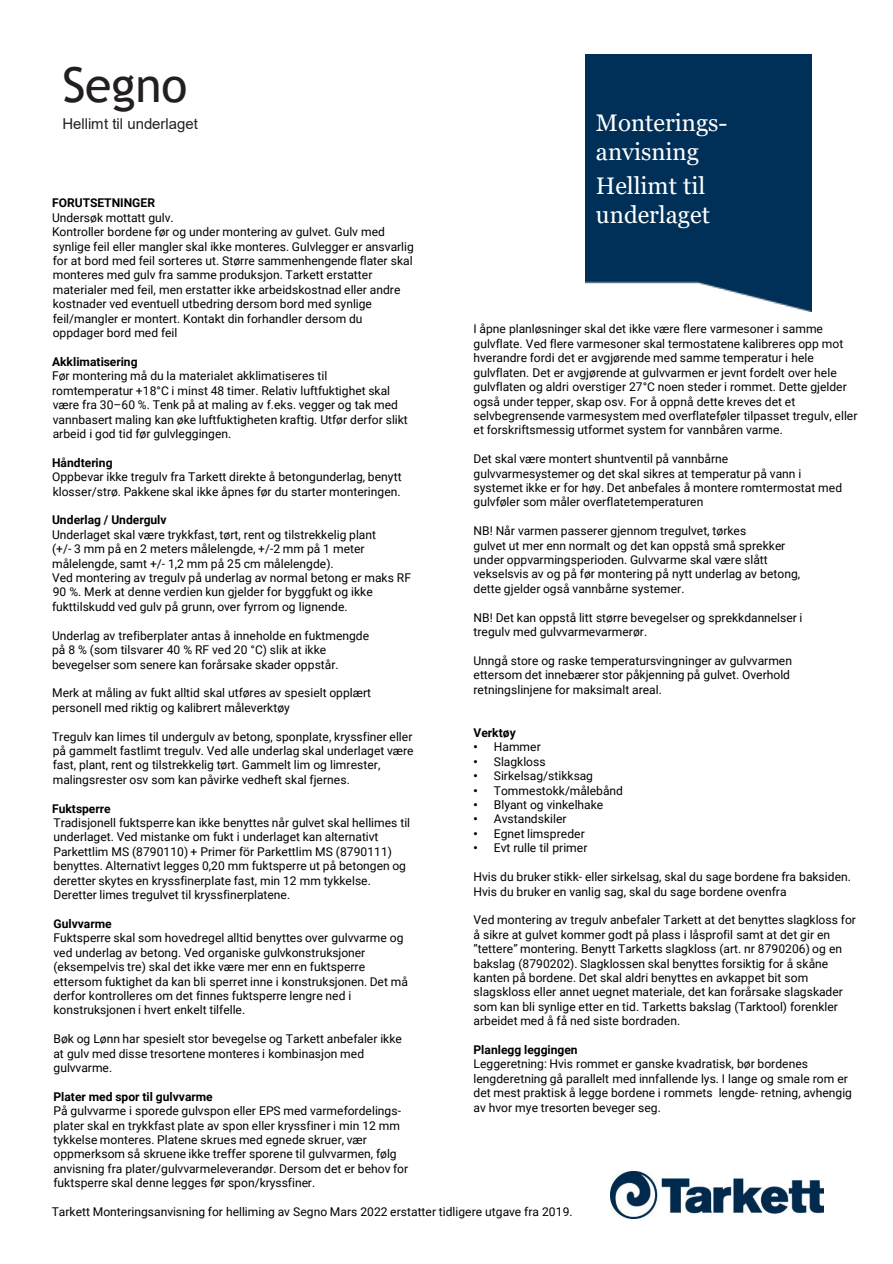
<style>
.page{position:relative;width:893px;height:1264px;background:#fff}
.page>*{position:absolute;margin:0;border:0;box-sizing:border-box;transform-origin:0 0}
.t1{font:48px "Trebuchet MS";letter-spacing:-.005em;color:#231f20}
.t2{font:24px/28.8px "Georgia";color:#fff}
.t3{font:15px "Arial";color:#231f20}
.t4{font:12px/14.4px "Roboto";color:#000}
.t5{font:700 12px "Roboto";color:#000}
.s1{font-family:"Arial"}
</style>
<div class="page">
<img style="left:585px;top:54px;width:226px;height:257px">
<img style="left:611px;top:1171px;width:212px;height:46px">
<p class="t1" style="left:62px;top:55px;width:126px">Segno</p>
<p class="t3" style="left:62px;top:114px;width:137px">Hellimt til underlaget</p>
<p class="t2" style="left:596px;top:109px;width:133px">Monterings&shy;anvisning</p>
<p class="t2" style="left:596px;top:172px;width:115px">Hellimt til underlaget</p>
<p class="t5" style="left:52px;top:195px;width:104px">FORUTSETNINGER</p>
<p class="t4" style="left:52px;top:210px;width:123px">Undersøk mottatt gulv.</p>
<p class="t4" style="left:52px;top:224px;width:363px">Kontroller bordene før og under montering av gulvet. Gulv med synlige feil eller mangler skal ikke monteres. Gulvlegger er ansvarlig for at bord med feil sorteres ut. Større sammenhengende flater skal monteres med gulv fra samme produksjon. Tarkett erstatter materialer med feil, men erstatter ikke arbeidskostnad eller andre kostnader ved eventuell utbedring dersom bord med synlige feil/mangler er montert. Kontakt din forhandler dersom du oppdager bord med feil</p>
<p class="t5" style="left:52px;top:353px;width:87px">Akklimatisering</p>
<p class="t4" style="left:52px;top:368px;width:277px">Før montering må du la materialet akklimatiseres til</p>
<p class="t4" style="left:52px;top:383px;width:357px">romtemperatur +18°C i minst 48 timer. Relativ luftfuktighet skal være fra 30–60 %. Tenk på at maling av f.eks. vegger og tak med vannbasert maling kan øke luftfuktigheten kraftig. Utfør derfor slikt arbeid i god tid før gulvleggingen.</p>
<p class="t5" style="left:52px;top:454px;width:62px">Håndtering</p>
<p class="t4" style="left:52px;top:469px;width:351px">Oppbevar ikke tregulv fra Tarkett direkte å betongunderlag, benytt klosser/strø. Pakkene skal ikke åpnes før du starter monteringen.</p>
<p class="t5" style="left:52px;top:511px;width:116px">Underlag / Undergulv</p>
<p class="t4" style="left:52px;top:527px;width:325px">Underlaget skal være trykkfast, tørt, rent og tilstrekkelig plant</p>
<p class="t4" style="left:52px;top:541px;width:314px">(+/- 3 mm på en 2 meters målelengde, +/-2 mm på 1 meter</p>
<p class="t4" style="left:52px;top:555px;width:283px">målelengde, samt +/- 1,2 mm på 25 cm målelengde).</p>
<p class="t4" style="left:52px;top:570px;width:360px">Ved montering av tregulv på underlag av normal betong er maks RF<br>90 %. Merk at denne verdien kun gjelder for byggfukt og ikke</p>
<p class="t4" style="left:52px;top:599px;width:297px">fukttilskudd ved gulv på grunn, over fyrrom og lignende.</p>
<p class="t4" style="left:52px;top:627px;width:318px">Underlag av trefiberplater antas å inneholde en fuktmengde</p>
<p class="t4" style="left:52px;top:642px;width:276px">på 8 % (som tilsvarer 40 % RF ved 20 °C) slik at ikke</p>
<p class="t4" style="left:52px;top:656px;width:288px">bevegelser som senere kan forårsake skader oppstår.</p>
<p class="t4" style="left:52px;top:685px;width:320px">Merk at måling av fukt alltid skal utføres av spesielt opplært</p>
<p class="t4" style="left:52px;top:699px;width:239px">personell med riktig og kalibrert måleverktøy</p>
<p class="t4" style="left:52px;top:728px;width:363px">Tregulv kan limes til undergulv av betong, sponplate, kryssfiner eller på gammelt fastlimt tregulv. Ved alle underlag skal underlaget være fast, plant, rent og tilstrekkelig tørt. Gammelt lim og limrester, malingsrester osv som kan påvirke vedheft skal fjernes.</p>
<p class="t5" style="left:52px;top:799px;width:60px">Fuktsperre</p>
<p class="t4" style="left:53px;top:815px;width:358px">Tradisjonell fuktsperre kan ikke benyttes når gulvet skal hellimes til underlaget. Ved mistanke om fukt i underlaget kan alternativt Parkettlim MS (8790110) + Primer för Parkettlim MS (8790111) benyttes. Alternativt legges 0,20 mm fuktsperre ut på betongen og deretter skytes en kryssfinerplate fast, min 12 mm tykkelse.<br>Deretter limes tregulvet til kryssfinerplatene.</p>
<p class="t5" style="left:53px;top:915px;width:60px">Gulvvarme</p>
<p class="t4" style="left:53px;top:930px;width:356px">Fuktsperre skal som hovedregel alltid benyttes over gulvvarme og ved underlag av betong. Ved organiske gulvkonstruksjoner (eksempelvis tre) skal det ikke være mer enn en fuktsperre ettersom fuktighet da kan bli sperret inne i konstruksjonen. Det må derfor kontrolleres om det finnes fuktsperre lengre ned i konstruksjonen i hvert enkelt tilfelle.</p>
<p class="t4" style="left:53px;top:1031px;width:350px">Bøk og Lønn har spesielt stor bevegelse og Tarkett anbefaler ikke at gulv med disse tresortene monteres i kombinasjon med gulvvarme.</p>
<p class="t5" style="left:53px;top:1087px;width:161px">Plater med spor til gulvvarme</p>
<p class="t4" style="left:53px;top:1103px;width:356px">På gulvvarme i sporede gulvspon eller EPS med varmefordelings&shy;plater skal en trykkfast plate av spon eller kryssfiner i min 12 mm tykkelse monteres. Platene skrues med egnede skruer, vær oppmerksom så skruene ikke treffer sporene til gulvvarmen, følg anvisning fra plater/gulvvarmeleverandør. Dersom det er behov for fuktsperre skal denne legges før spon/kryssfiner.</p>
<p class="t4" style="left:473px;top:321px;width:385px">I åpne planløsninger skal det ikke være flere varmesoner i samme gulvflate. Ved flere varmesoner skal termostatene kalibreres opp mot hverandre fordi det er avgjørende med samme temperatur i hele gulvflaten. Det er avgjørende at gulvvarmen er jevnt fordelt over hele gulvflaten og aldri overstiger 27°C noen steder i rommet. Dette gjelder også under tepper, skap osv. For å oppnå dette kreves det et selvbegrensende varmesystem med overflateføler tilpasset tregulv, eller et forskriftsmessig utformet system for vannbåren varme.</p>
<p class="t4" style="left:473px;top:451px;width:256px">Det skal være montert shuntventil på vannbårne</p>
<p class="t4" style="left:473px;top:465px;width:329px">gulvvarmesystemer og det skal sikres at temperatur på vann i</p>
<p class="t4" style="left:473px;top:480px;width:370px">systemet ikke er for høy. Det anbefales å montere romtermostat med gulvføler som måler overflatetemperaturen</p>
<p class="t4" style="left:473px;top:523px;width:274px">NB! Når varmen passerer gjennom tregulvet, tørkes</p>
<p class="t4" style="left:473px;top:537px;width:313px">gulvet ut mer enn normalt og det kan oppstå små sprekker</p>
<p class="t4" style="left:473px;top:552px;width:296px">under oppvarmingsperioden. Gulvvarme skal være slått</p>
<p class="t4" style="left:473px;top:566px;width:328px">vekselsvis av og på før montering på nytt underlag av betong,</p>
<p class="t4" style="left:473px;top:581px;width:212px">dette gjelder også vannbårne systemer.</p>
<p class="t4" style="left:473px;top:609px;width:330px">NB! Det kan oppstå litt større bevegelser og sprekkdannelser i</p>
<p class="t4" style="left:473px;top:624px;width:175px">tregulv med gulvvarmevarmerør.</p>
<p class="t4" style="left:473px;top:653px;width:320px">Unngå store og raske temperatursvingninger av gulvvarmen</p>
<p class="t4" style="left:473px;top:667px;width:318px">ettersom det innebærer stor påkjenning på gulvet. Overhold</p>
<p class="t4" style="left:473px;top:681px;width:190px">retningslinjene for maksimalt areal.</p>
<p class="t5" style="left:473px;top:724px;width:44px">Verktøy</p>
<p class="t4" style="left:473px;top:739px;width:69px"><span class="s1">•</span> Hammer</p>
<p class="t4" style="left:473px;top:753px;width:74px"><span class="s1">•</span> Slagkloss</p>
<p class="t4" style="left:473px;top:768px;width:121px"><span class="s1">•</span> Sirkelsag/stikksag</p>
<p class="t4" style="left:473px;top:782px;width:151px"><span class="s1">•</span> Tommestokk/målebånd</p>
<p class="t4" style="left:473px;top:797px;width:131px"><span class="s1">•</span> Blyant og vinkelhake</p>
<p class="t4" style="left:473px;top:811px;width:94px"><span class="s1">•</span> Avstandskiler</p>
<p class="t4" style="left:473px;top:825px;width:113px"><span class="s1">•</span> Egnet limspreder</p>
<p class="t4" style="left:473px;top:840px;width:115px"><span class="s1">•</span> Evt rulle til primer</p>
<p class="t4" style="left:473px;top:869px;width:379px">Hvis du bruker stikk- eller sirkelsag, skal du sage bordene fra baksiden.<br>Hvis du bruker en vanlig sag, skal du sage bordene ovenfra</p>
<p class="t4" style="left:473px;top:912px;width:384px">Ved montering av tregulv anbefaler Tarkett at det benyttes slagkloss for å sikre at gulvet kommer godt på plass i låsprofil samt at det gir en ”tettere” montering. Benytt Tarketts slagkloss (art. nr 8790206) og en bakslag (8790202). Slagklossen skal benyttes forsiktig for å skåne kanten på bordene. Det skal aldri benyttes en avkappet bit som slagskloss eller annet uegnet materiale, det kan forårsake slagskader som kan bli synlige etter en tid. Tarketts bakslag (Tarktool) forenkler arbeidet med å få ned siste bordraden.</p>
<p class="t5" style="left:473px;top:1041px;width:106px">Planlegg leggingen</p>
<p class="t4" style="left:473px;top:1056px;width:336px">Leggeretning: Hvis rommet er ganske kvadratisk, bør bordenes</p>
<p class="t4" style="left:473px;top:1070px;width:380px">lengderetning gå parallelt med innfallende lys. I lange og smale rom er det mest praktisk å legge bordene i rommets lengde- retning, avhengig av hvor mye tresorten beveger seg.</p>
<p class="t4" style="left:52px;top:1203px;width:522px">Tarkett Monteringsanvisning for helliming av Segno Mars 2022 erstatter tidligere utgave fra 2019.</p>
</div>
